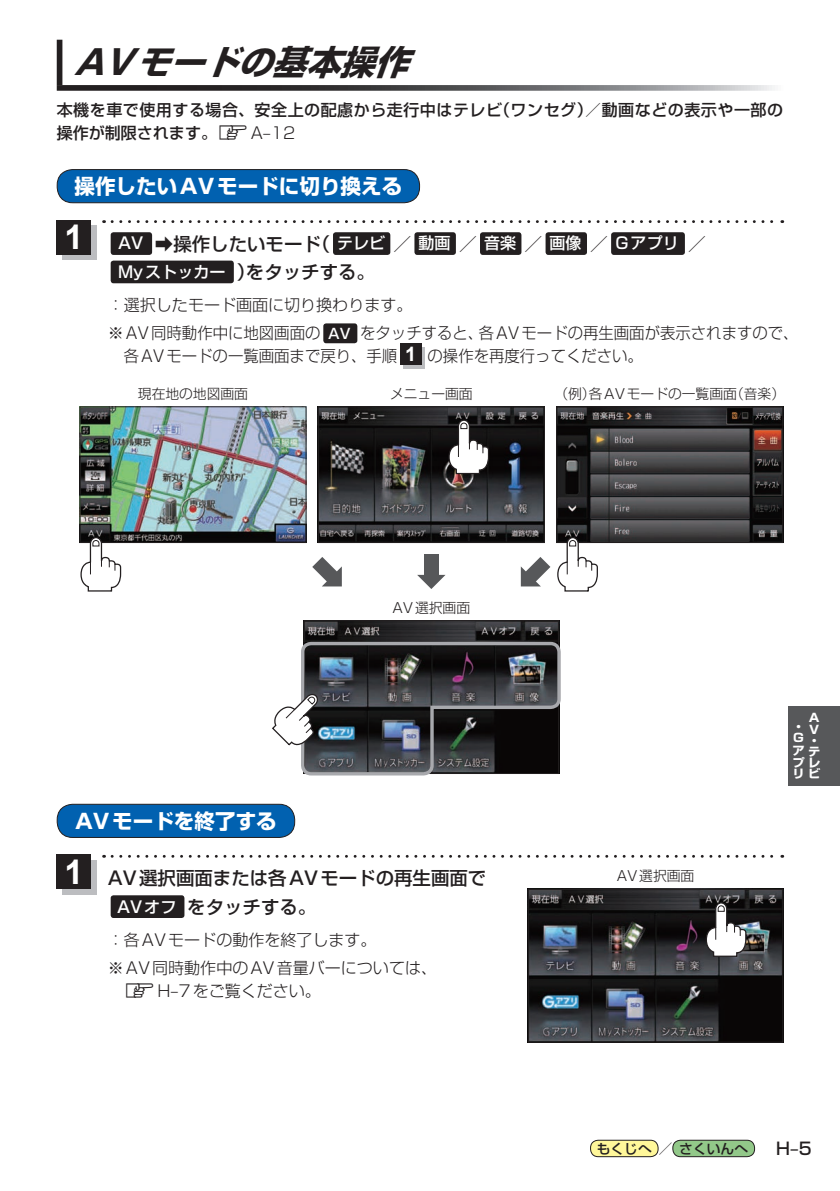
<style>
.page{position:relative;width:840px;height:1191px;background:#fff}
.page>*{position:absolute;margin:0;border:0;box-sizing:border-box;transform-origin:0 0}
.t1{font:italic 700 34px "Shin Go Pro";color:#231f20}
.t2{font:700 34px "Arial";color:#fff}
.t3{font:700 20.6px "Shin Go Pro";color:#fff}
.t4{font:500 18.4px/28.4px "Shin Go Pro";color:#231f20}
.t5{font:500 17px "Shin Go Pro";color:#231f20}
.t6{font:300 16px/28.4px "Shin Go Pro";color:#231f20}
.t7{font:500 16px/22.6px "Shin Go Pro";letter-spacing:.03em;color:#231f20}
.t8{font:300 16px "Shin Go Pro";color:#231f20;scale:.96 1}
.t9{font:500 16px "Shin Go Pro";color:#fff}
.t10{font:300 13.8px "Shin Go Pro";color:#231f20}
.t11{font:500 13.8px "Shin Go Pro";color:#231f20}
.t12{font:700 11.6px/11px "Shin Go Pro";color:#fff;scale:1.06 1}
.s1{font-family:"MC1";font-weight:400;font-size:14.2px}
.s2{font-weight:300}
.s3{font-size:18.4px;color:#231f20}
.s4{font-size:16px;color:#fff}
.s5{font-weight:500;font-size:14.2px;color:#fff}
.s6{font-family:"Arial";font-weight:700;font-size:19.8px;color:#fff}
.s7{font-size:14.2px}
</style>
<div class="page">
<div style="left:788px;top:706px;width:51px;height:79px;background:#57585a"></div>
<div style="left:590px;top:1140px;width:67px;height:16px;background:#fff79a;border-radius:8px"></div>
<div style="left:590px;top:1140px;width:68px;height:17px;border:1px solid #231f20;border-radius:8px"></div>
<div style="left:672px;top:1140px;width:82px;height:16px;background:#92c889;border-radius:8px"></div>
<div style="left:672px;top:1140px;width:82px;height:17px;border:1px solid #231f20;border-radius:8px"></div>
<div style="left:57px;top:40px;width:5px;height:45px;background:#231f20"></div>
<svg style="left:57px;top:85px;width:718px;height:6px;background:#616162"></svg>
<div style="left:57px;top:804px;width:237px;height:33px;background:#0161b0;border-radius:16px"></div>
<div style="left:57px;top:804px;width:238px;height:34px;border:1px solid #231f20;border-radius:16px"></div>
<div style="left:111px;top:895px;width:73px;height:23px;background:#231f20;border-radius:3px"></div>
<svg style="left:112px;top:855px;width:670px;height:2px"></svg>
<div style="left:62px;top:860px;width:34px;height:34px;background:#bcbdc0"></div>
<div style="left:57px;top:855px;width:34px;height:34px;background:#231f20"></div>
<img style="left:529px;top:891px;width:251px;height:149px">
<div style="left:527px;top:889px;width:255px;height:153px;border:1px solid #231f20"></div>
<svg style="left:704px;top:901px;width:42px;height:57px"></svg>
<div style="left:57px;top:170px;width:362px;height:33px;background:#0161b0;border-radius:16px"></div>
<div style="left:57px;top:169px;width:363px;height:34px;border:1px solid #231f20;border-radius:16px"></div>
<div style="left:111px;top:232px;width:41px;height:23px;background:#231f20;border-radius:3px"></div>
<div style="left:333px;top:232px;width:57px;height:23px;background:#231f20;border-radius:3px"></div>
<div style="left:414px;top:232px;width:41px;height:23px;background:#231f20;border-radius:3px"></div>
<div style="left:479px;top:232px;width:42px;height:23px;background:#231f20;border-radius:3px"></div>
<div style="left:545px;top:232px;width:41px;height:23px;background:#231f20;border-radius:3px"></div>
<div style="left:610px;top:232px;width:74px;height:23px;background:#231f20;border-radius:3px"></div>
<div style="left:111px;top:261px;width:123px;height:22px;background:#231f20;border-radius:3px"></div>
<div style="left:323px;top:323px;width:34px;height:20px;background:#231f20;border-radius:3px"></div>
<svg style="left:403px;top:347px;width:21px;height:21px"></svg>
<div style="left:400px;top:344px;width:21px;height:21px;background:#231f20"></div>
<svg style="left:112px;top:220px;width:670px;height:3px"></svg>
<div style="left:62px;top:226px;width:34px;height:34px;background:#bcbdc0"></div>
<div style="left:57px;top:220px;width:34px;height:34px;background:#231f20"></div>
<img style="left:305px;top:622px;width:251px;height:18px">
<svg style="left:520px;top:557px;width:30px;height:29px"></svg>
<svg style="left:312px;top:557px;width:29px;height:29px"></svg>
<div style="left:424px;top:554px;width:14px;height:23px;background:#57585a"></div>
<svg style="left:417px;top:575px;width:28px;height:14px"></svg>
<img style="left:81px;top:408px;width:223px;height:133px">
<div style="left:79px;top:406px;width:227px;height:137px;border:1px solid #231f20"></div>
<svg style="left:80px;top:536px;width:42px;height:56px"></svg>
<img style="left:319px;top:408px;width:223px;height:133px">
<div style="left:317px;top:406px;width:227px;height:137px;border:1px solid #231f20"></div>
<svg style="left:447px;top:419px;width:42px;height:56px"></svg>
<img style="left:558px;top:408px;width:222px;height:133px">
<div style="left:556px;top:406px;width:226px;height:137px;border:1px solid #231f20"></div>
<svg style="left:556px;top:536px;width:42px;height:56px"></svg>
<svg style="left:272px;top:640px;width:289px;height:136px;background:#4e5054"></svg>
<h1 class="t1" style="left:74px;top:35px;width:352px">AVモードの基本操作</h1>
<p class="t7" style="left:57px;top:97px;width:727px">本機を車で使用する場合、安全上の配慮から走行中はテレビ（ワンセグ）／動画などの表示や一部の操作が制限されます。<span class="s1">z</span><span class="s2">A–12</span></p>
<p class="t3" style="left:74px;top:170px;width:329px">操作したいAVモードに切り換える</p>
<p class="t9" style="left:118px;top:230px;width:589px">AV <span class="s3">➡操作したいモード（</span>テレビ<span class="s3">／</span>動画<span class="s3">／</span>音楽<span class="s3">／</span>画像<span class="s3">／</span> Gアプリ<span class="s3">／</span></p>
<p class="t4" style="left:118px;top:255px;width:258px"><span class="s4">Myストッカー</span> ）をタッチする。</p>
<p class="t6" style="left:108px;top:289px;width:692px">：選択したモード画面に切り換わります。<br>※AV同時動作中に地図画面の <span class="s5">AV</span> をタッチすると、各AVモードの再生画面が表示されますので、</p>
<p class="t8" style="left:124px;top:343px;width:542px">各AVモードの一覧画面まで戻り、手順 <span class="s6">1</span> の操作を再度行ってください。</p>
<h1 class="t2" style="left:64px;top:215px;width:20px">1</h1>
<p class="t10" style="left:138px;top:382px;width:111px">現在地の地図画面</p>
<p class="t10" style="left:390px;top:382px;width:84px">メニュー画面</p>
<p class="t10" style="left:554px;top:382px;width:232px">（例）各AVモードの一覧画面（音楽）</p>
<p class="t10" style="left:392px;top:596px;width:79px">AV選択画面</p>
<p class="t3" style="left:75px;top:804px;width:203px">AVモードを終了する</p>
<p class="t4" style="left:117px;top:862px;width:370px;text-indent:-9px">AV選択画面または各AVモードの再生画面で<br><span class="s4">AVオフ</span> をタッチする。</p>
<p class="t6" style="left:108px;top:923px;width:330px">：各AVモードの動作を終了します。<br>※AV同時動作中のAV音量バーについては、</p>
<p class="t6" style="left:124px;top:974px;width:198px"><span class="s1">z</span>H–7をご覧ください。</p>
<h1 class="t2" style="left:64px;top:849px;width:20px">1</h1>
<p class="t10" style="left:616px;top:864px;width:79px">AV選択画面</p>
<p class="t12" style="left:808px;top:711px;width:12px">A</p>
<p class="t12" style="left:808px;top:722px;width:11px">V</p>
<p class="t12" style="left:807px;top:733px;width:9px">・</p>
<p class="t12" style="left:792px;top:744px;width:27px">アテ</p>
<p class="t12" style="left:792px;top:756px;width:27px">プレ</p>
<p class="t12" style="left:807px;top:767px;width:13px">ビ</p>
<p class="t12" style="left:792px;top:720px;width:12px">・<br>G</p>
<p class="t12" style="left:792px;top:767px;width:11px">リ</p>
<p class="t11" style="left:596px;top:1137px;width:153px">もくじへ<span class="s7">／</span>さくいんへ</p>
<p class="t5" style="left:775px;top:1134px;width:37px">H–5</p>
</div>
